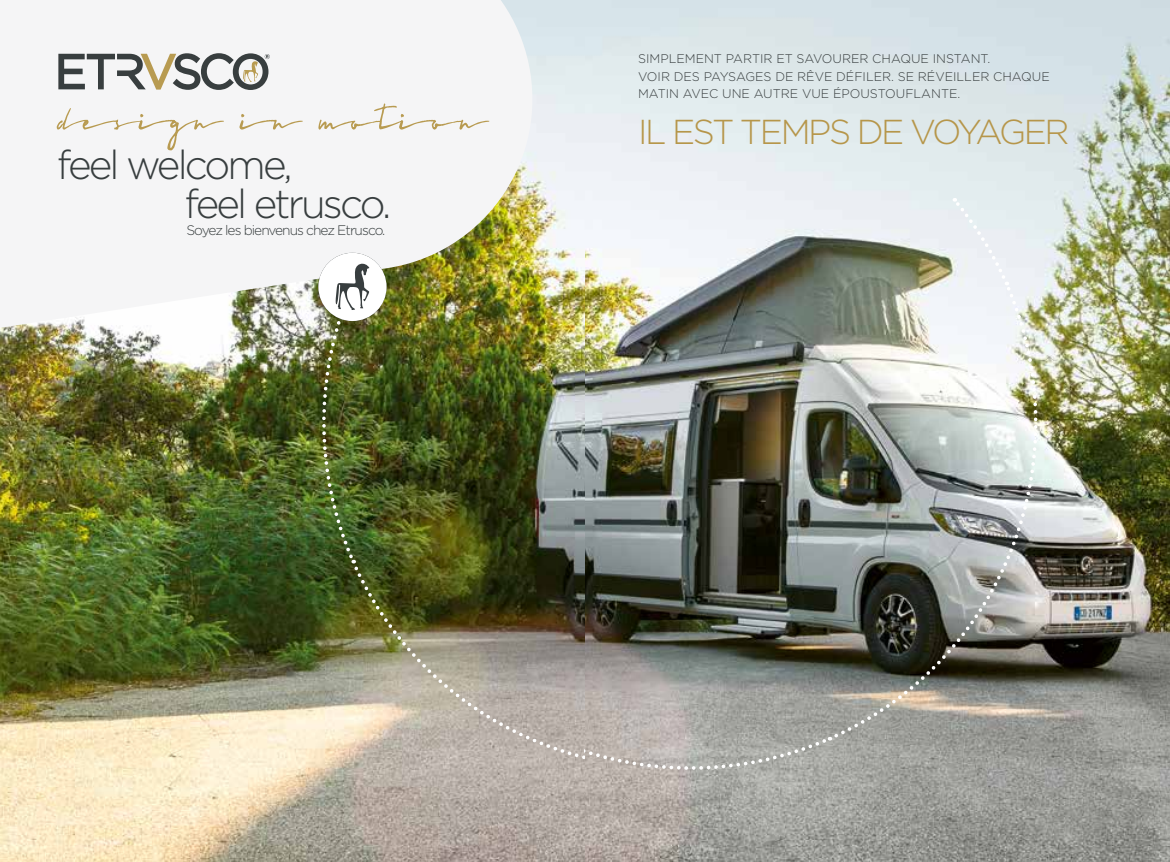
<style>
.page{position:relative;width:1170px;height:862px;background:#fff}
.page>*{position:absolute;margin:0;border:0;box-sizing:border-box;transform-origin:0 0}
.t1{font:300 40.38px "Gotham";letter-spacing:-.07em;color:#383e3f}
.t2{font:300 34.62px "Gotham";letter-spacing:-.07em;color:#b6964a}
.t3{font:300 13.75px "Gotham";letter-spacing:-.07em;color:#383e3f}
.t4{font:300 12.5px/17.5px "Gotham";color:#383e3f}
</style>
<div class="page">
<img style="left:585px;top:0;width:584px;height:861px">
<img style="left:0;top:0;width:585px;height:861px">
<svg style="left:585px;top:563px;width:245px;height:213px;background:#7c7d76"></svg>
<img style="left:831px;top:282px;width:250px;height:458px">
<img style="left:278px;top:353px;width:250px;height:209px">
<img style="left:351px;top:563px;width:234px;height:213px">
<div style="left:951px;top:197px;width:57px;height:88px;background:#ebeff3"></div>
<img style="left:0;top:0;width:544px;height:353px">
<svg style="left:58px;top:53px;width:212px;height:37px"></svg>
<svg style="left:57px;top:103px;width:432px;height:47px"></svg>
<svg style="left:318px;top:253px;width:68px;height:68px"></svg>
<h1 class="t1" style="left:57px;top:139px;width:237px">feel welcome,</h1>
<h1 class="t1" style="left:184px;top:178px;width:208px">feel etrusco.</h1>
<p class="t3" style="left:186px;top:222px;width:200px">Soyez les bienvenus chez Etrusco.</p>
<p class="t4" style="left:638px;top:50px;width:413px">SIMPLEMENT PARTIR ET SAVOURER CHAQUE INSTANT.<br>VOIR DES PAYSAGES DE RÊVE DÉFILER. SE RÉVEILLER CHAQUE<br>MATIN AVEC UNE AUTRE VUE ÉPOUSTOUFLANTE.</p>
<h2 class="t2" style="left:638px;top:110px;width:433px">IL EST TEMPS DE VOYAGER</h2>
</div>
